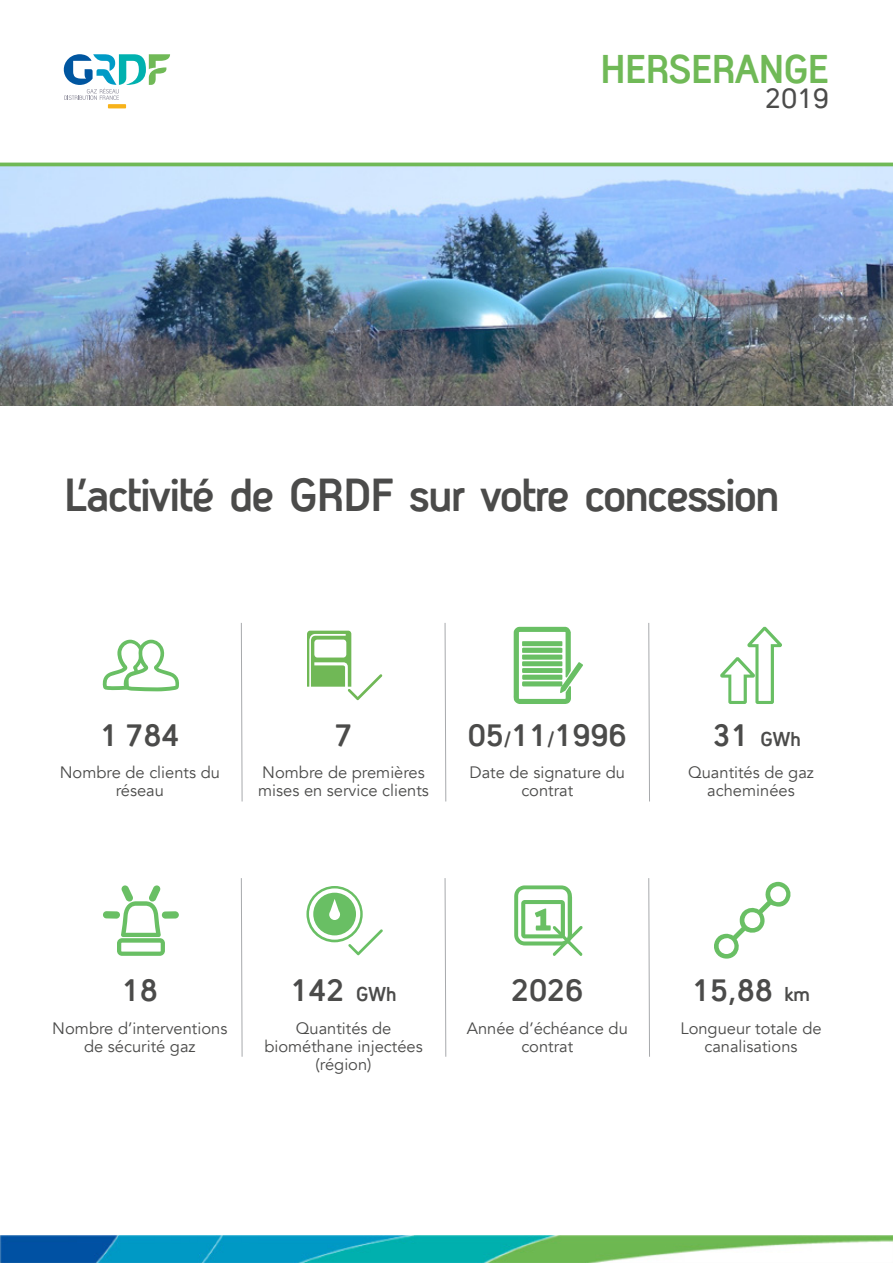
<style>
.page{position:relative;width:893px;height:1263px;background:#fff}
.page>*{position:absolute;margin:0;border:0;box-sizing:border-box;transform-origin:0 0}
.t1{font:700 45px "Antagometrica BTW01";letter-spacing:-.03em;color:#4b4b4a}
.t2{font:700 39px "Antagometrica BTW01";letter-spacing:-.025em;color:#70b957}
.t3{font:700 30px "Antagometrica BTW01";letter-spacing:-.01em;color:#4b4b4a}
.t4{font:27px "Antagometrica BTW01 Regular 2";color:#4b4b4a}
.t5{font:700 19.5px "Antagometrica BTW01";color:#4b4b4a}
.t6{font:16.5px/18px "Avenir";color:#4b4b4a;text-align:center}
.s1{font-size:19.5px}
.s2{font-size:30px}
</style>
<div class="page">
<svg style="left:102px;top:640px;width:77px;height:51px"></svg>
<svg style="left:241px;top:623px;width:2px;height:179px"></svg>
<svg style="left:307px;top:631px;width:75px;height:69px"></svg>
<svg style="left:444px;top:623px;width:3px;height:179px"></svg>
<svg style="left:514px;top:627px;width:69px;height:77px"></svg>
<svg style="left:648px;top:623px;width:2px;height:179px"></svg>
<svg style="left:720px;top:626px;width:62px;height:78px"></svg>
<svg style="left:103px;top:885px;width:76px;height:71px"></svg>
<svg style="left:241px;top:878px;width:2px;height:179px"></svg>
<svg style="left:306px;top:886px;width:77px;height:69px"></svg>
<svg style="left:444px;top:878px;width:3px;height:179px"></svg>
<svg style="left:514px;top:885px;width:69px;height:71px"></svg>
<svg style="left:648px;top:878px;width:2px;height:179px"></svg>
<svg style="left:714px;top:882px;width:77px;height:76px"></svg>
<img style="left:0;top:187px;width:893px;height:219px">
<svg style="left:108px;top:104px;width:18px;height:4px"></svg>
<svg style="left:63px;top:54px;width:107px;height:46px"></svg>
<svg style="left:0;top:162px;width:893px;height:25px;background:#c1dfe5"></svg>
<img style="left:0;top:1236px;width:893px;height:27px">
<h2 class="t2" style="left:600px;top:45px;width:231px">HERSERANGE</h2>
<h3 class="t4" style="left:765px;top:83px;width:65px">2019</h3>
<h1 class="t1" style="left:64px;top:467px;width:717px">L’activité de GRDF sur votre concession</h1>
<h3 class="t3" style="left:100px;top:717px;width:81px">1 784</h3>
<p class="t6" style="left:60px;top:764px;width:162px">Nombre de clients du réseau</p>
<h3 class="t3" style="left:334px;top:717px;width:20px">7</h3>
<p class="t6" style="left:258px;top:764px;width:172px;text-align:left">Nombre de premières mises en service clients</p>
<h3 class="t3" style="left:468px;top:717px;width:160px">05<span class="s1">/</span>11<span class="s1">/</span>1996</h3>
<p class="t6" style="left:469px;top:764px;width:157px">Date de signature du contrat</p>
<p class="t5" style="left:713px;top:727px;width:90px"><span class="s2">31</span> GWh</p>
<p class="t6" style="left:688px;top:764px;width:127px">Quantités de gaz acheminées</p>
<h3 class="t3" style="left:122px;top:972px;width:38px">18</h3>
<p class="t6" style="left:52px;top:1019px;width:177px">Nombre d’interventions de sécurité gaz</p>
<h3 class="t3" style="left:290px;top:972px;width:108px">142 <span class="s1">GWh</span></h3>
<p class="t6" style="left:264px;top:1019px;width:160px">Quantités de biométhane injectées (région)</p>
<h3 class="t3" style="left:511px;top:972px;width:74px">2026</h3>
<p class="t6" style="left:467px;top:1019px;width:163px">Année d’échéance du contrat</p>
<h3 class="t3" style="left:692px;top:972px;width:119px">15,88 <span class="s1">km</span></h3>
<p class="t6" style="left:680px;top:1019px;width:143px">Longueur totale de canalisations</p>
</div>
